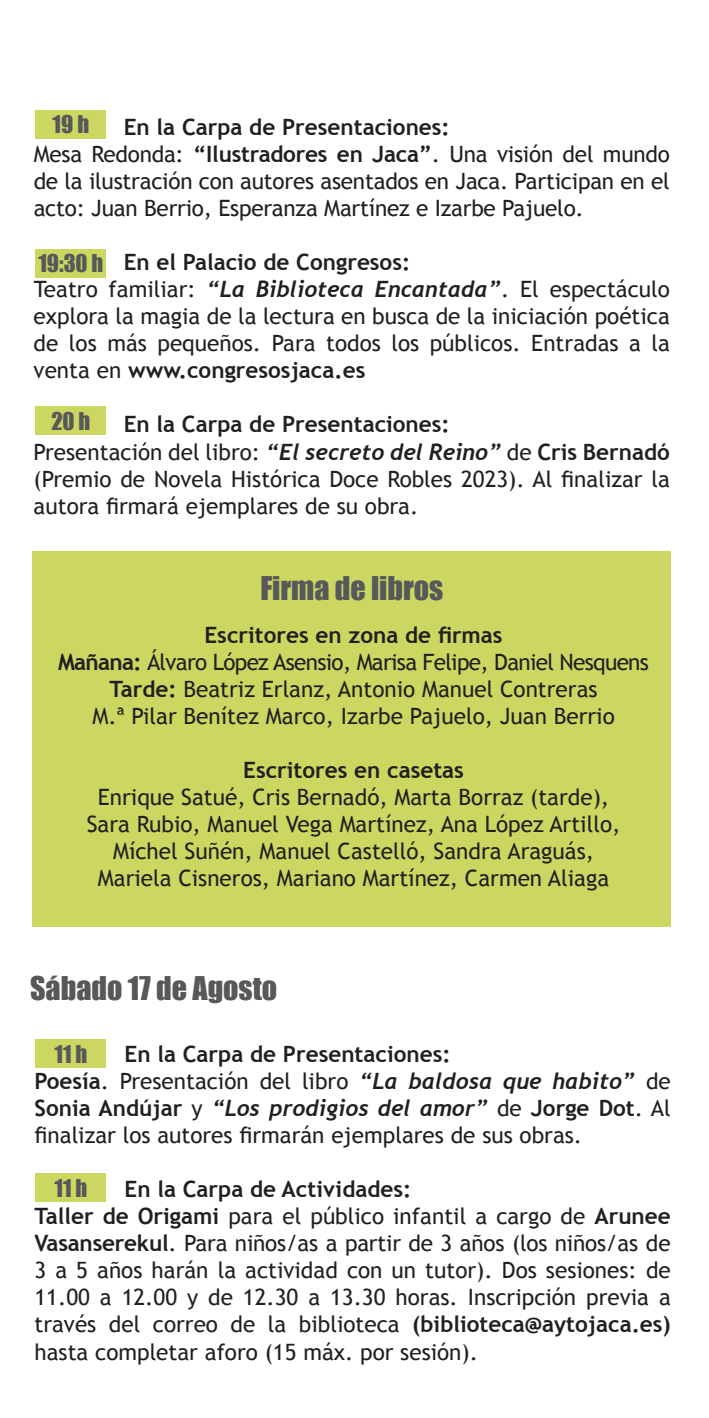
<style>
.page{position:relative;width:709px;height:1418px;background:#fff}
.page>*{position:absolute;margin:0;border:0;box-sizing:border-box;transform-origin:0 0}
.t1{font:30px "Impact";color:#57585a}
.t2{font:22.5px/27px "Trebuchet MS";color:#231f20}
.t3{font:700 22.5px/27px "Trebuchet MS";color:#231f20}
.t4{font:italic 700 22.5px "Trebuchet";color:#231f20}
.t5{font:22.5px "Impact";color:#57585a}
.s1{font-weight:700}
.s2{font-family:"Trebuchet";font-weight:700;font-style:italic}
.s3{font-weight:400}
.s4{font-family:"Trebuchet";font-style:italic}
.s5{font-family:"Trebuchet MS";font-style:normal}
.s6{font-family:"Trebuchet MS";font-weight:400;font-style:normal}
</style>
<div class="page">
<div style="left:35px;top:110px;width:71px;height:28px;background:#cbd761"></div>
<div style="left:35px;top:249px;width:71px;height:28px;background:#cbd761"></div>
<div style="left:35px;top:406px;width:71px;height:29px;background:#cbd761"></div>
<div style="left:33px;top:551px;width:638px;height:376px;background:#cbd761"></div>
<div style="left:35px;top:1039px;width:71px;height:29px;background:#cbd761"></div>
<div style="left:35px;top:1173px;width:71px;height:29px;background:#cbd761"></div>
<p class="t5" style="left:53px;top:107px;width:38px">19 h</p>
<p class="t2" style="left:34px;top:114px;width:638px;text-indent:90px"><span class="s1">En la Carpa de Presentaciones:<br></span>Mesa Redonda: <span class="s1">“Ilustradores en Jaca”</span>. Una visión del mundo de la ilustración con autores asentados en Jaca. Participan en el acto: Juan Berrio, Esperanza Martínez e Izarbe Pajuelo.</p>
<p class="t2" style="left:34px;top:249px;width:638px;text-indent:90px"><span class="s1">En el Palacio de Congresos:<br></span>Teatro familiar: <span class="s2">“La Biblioteca Encantada”</span>. El espectáculo explora la magia de la lectura en busca de la iniciación poética de los más pequeños. Para todos los públicos. Entradas a la venta en <span class="s1">www.congresosjaca.es</span></p>
<p class="t2" style="left:34px;top:411px;width:638px;text-indent:90px"><span class="s1">En la Carpa de Presentaciones:<br></span>Presentación del libro: <span class="s2">“El secreto del Reino”</span> de <span class="s1">Cris Bernadó </span>(Premio de Novela Histórica Doce Robles 2023). Al finalizar la autora firmará ejemplares de su obra.</p>
<p class="t5" style="left:38px;top:246px;width:67px">19:30 h</p>
<p class="t5" style="left:51px;top:403px;width:41px">20 h</p>
<h1 class="t1" style="left:260px;top:565px;width:184px">Firma de libros</h1>
<p class="t2" style="left:58px;top:621px;width:592px;text-align:center"><span class="s1">Escritores en zona de firmas<br>Mañana:</span> Álvaro López Asensio, Marisa Felipe, Daniel Nesquens <span class="s1">Tarde:</span> Beatriz Erlanz, Antonio Manuel Contreras<br>M.ª Pilar Benítez Marco, Izarbe Pajuelo, Juan Berrio</p>
<p class="t3" style="left:243px;top:756px;width:222px">Escritores en casetas</p>
<p class="t2" style="left:87px;top:783px;width:535px;text-align:center">Enrique Satué, Cris Bernadó, Marta Borraz (tarde), Sara Rubio, Manuel Vega Martínez, Ana López Artillo, Míchel Suñén, Manuel Castelló, Sandra Araguás, Mariela Cisneros, Mariano Martínez, Carmen Aliaga</p>
<h1 class="t1" style="left:30px;top:964px;width:248px">Sábado 17 de Agosto</h1>
<p class="t5" style="left:54px;top:1036px;width:34px">11 h</p>
<p class="t3" style="left:35px;top:1040px;width:638px;text-indent:90px">En la Carpa de Presentaciones:<br>Poesía<span class="s3">. Presentación del libro</span> <span class="s4">“La baldosa que habito”</span> <span class="s3">de</span></p>
<p class="t4" style="left:35px;top:1094px;width:638px"><span class="s5">Sonia Andújar</span> <span class="s6">y</span> “Los prodigios del amor” <span class="s6">de</span> <span class="s5">Jorge Dot</span><span class="s6">. Al</span></p>
<p class="t2" style="left:34px;top:1122px;width:549px">finalizar los autores firmarán ejemplares de sus obras.</p>
<p class="t2" style="left:34px;top:1176px;width:638px;text-indent:90px"><span class="s1">En la Carpa de Actividades:<br>Taller de Origami</span> para el público infantil a cargo de <span class="s1">Arunee Vasanserekul</span>. Para niños/as a partir de 3 años (los niños/as de 3 a 5 años harán la actividad con un tutor). Dos sesiones: de 11.00 a 12.00 y de 12.30 a 13.30 horas. Inscripción previa a través del correo de la biblioteca <span class="s1">(biblioteca@aytojaca.es) </span>hasta completar aforo (15 máx. por sesión).</p>
<p class="t5" style="left:54px;top:1170px;width:34px">11 h</p>
</div>
